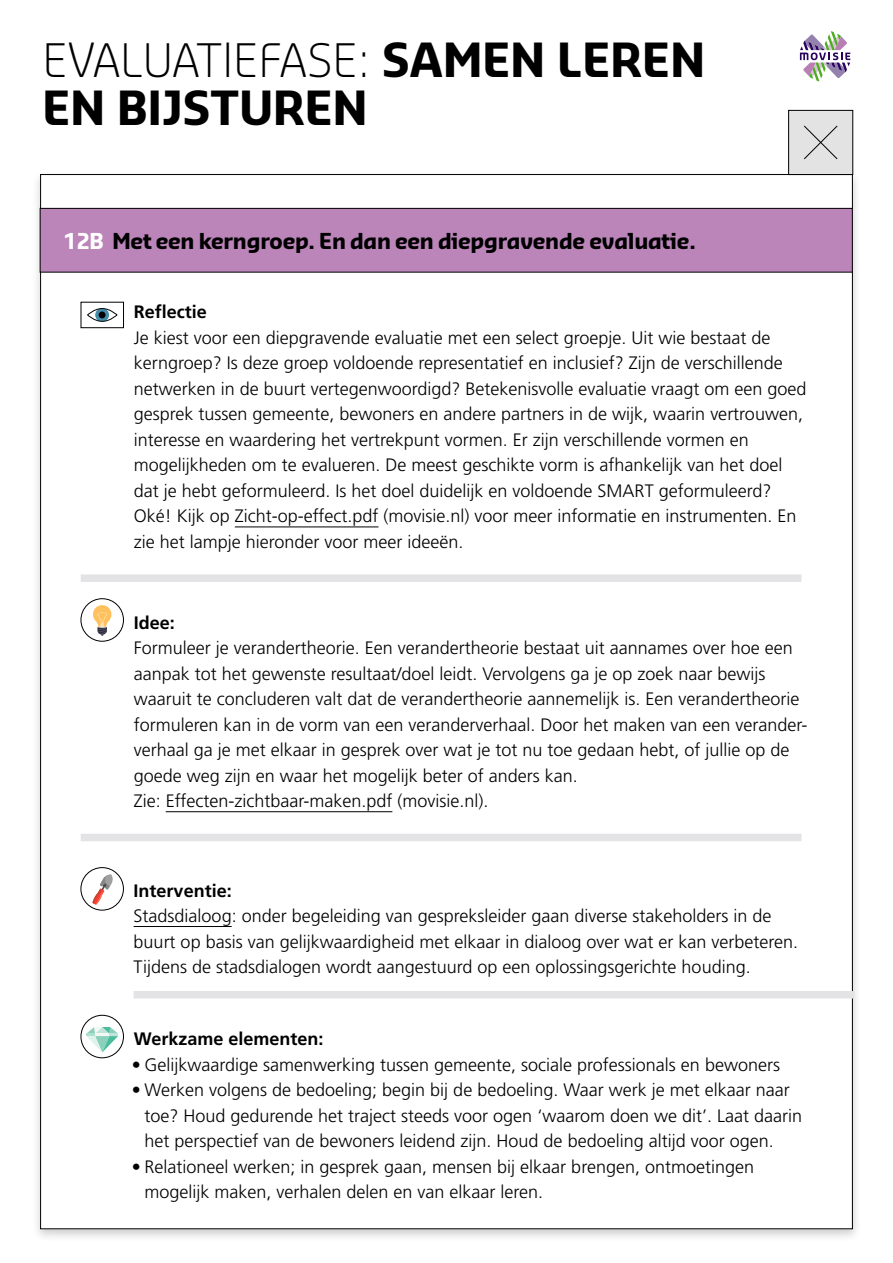
<style>
.page{position:relative;width:893px;height:1263px;background:#fff}
.page>*{position:absolute;margin:0;border:0;box-sizing:border-box;transform-origin:0 0}
.titel{font:700 45px/48px "Sansa Pro";color:#000}
.handgeschreven{font:700 21px "Sansa Pro";letter-spacing:-.01em;color:#000}
.brood_overlay{font:300 18px/25.5px "Frutiger";color:#000}
.lijn{font:300 18px/25.5px "Frutiger";color:#000}
.brood_overlay-2{font:700 18px "Frutiger";color:#000}
.s1{font-weight:300}
.s2{color:#fff}
.s3{font-weight:700}
</style>
<div class="page">
<svg style="left:800px;top:31px;width:50px;height:50px"></svg>
<div style="left:31px;top:169px;width:831px;height:1073px;background:#000;opacity:.2"></div>
<div style="left:41px;top:175px;width:811px;height:1054px;background:#fff"></div>
<hr style="left:235px;top:527px;width:143px;height:1px;background:#000">
<hr style="left:166px;top:811px;width:226px;height:1px;background:#000">
<hr style="left:134px;top:926px;width:98px;height:1px;background:#000">
<svg style="left:88px;top:309px;width:29px;height:12px"></svg>
<svg style="left:95px;top:309px;width:14px;height:12px"></svg>
<div style="left:99px;top:311px;width:7px;height:7px;background:#000;border-radius:50%"></div>
<div style="left:87px;top:308px;width:30px;height:14px;border:1px solid #000;border-radius:50%"></div>
<div style="left:81px;top:302px;width:43px;height:26px;border:1px solid #000"></div>
<div style="left:81px;top:574px;width:720px;height:8px;background:#e3e3e5"></div>
<svg style="left:93px;top:605px;width:19px;height:31px"></svg>
<div style="left:81px;top:598px;width:43px;height:43px;border:1px solid #000;border-radius:50%"></div>
<div style="left:81px;top:834px;width:720px;height:7px;background:#e3e3e5"></div>
<svg style="left:92px;top:874px;width:21px;height:31px"></svg>
<div style="left:81px;top:867px;width:43px;height:43px;border:1px solid #000;border-radius:50%"></div>
<div style="left:134px;top:991px;width:720px;height:7px;background:#e3e3e5"></div>
<svg style="left:86px;top:1027px;width:32px;height:25px"></svg>
<div style="left:81px;top:1015px;width:43px;height:43px;border:1px solid #000;border-radius:50%"></div>
<div style="left:40px;top:208px;width:812px;height:64px;background:#bb85ba"></div>
<div style="left:40px;top:208px;width:812px;height:64px;border:1px solid #000"></div>
<svg style="left:788px;top:110px;width:65px;height:65px;background:#d1d1d1"></svg>
<p class="titel" style="left:43px;top:36px;width:664px"><span class="s1">EVALUATIEFASE:</span> SAMEN LEREN<br>EN BIJSTUREN</p>
<p class="handgeschreven" style="left:64px;top:226px;width:634px"><span class="s2">12B</span> Met een kerngroep. En dan een diepgravende evaluatie.</p>
<p class="brood_overlay" style="left:134px;top:299px;width:674px"><span class="s3">Reflectie<br></span>Je kiest voor een diepgravende evaluatie met een select groepje. Uit wie bestaat de kerngroep? Is deze groep voldoende representatief en inclusief? Zijn de verschillende netwerken in de buurt vertegenwoordigd? Betekenisvolle evaluatie vraagt om een goed gesprek tussen gemeente, bewoners en andere partners in de wijk, waarin vertrouwen, interesse en waardering het vertrekpunt vormen. Er zijn verschillende vormen en mogelijkheden om te evalueren. De meest geschikte vorm is afhankelijk van het doel dat je hebt geformuleerd. Is het doel duidelijk en voldoende SMART geformuleerd?<br>Oké! Kijk op Zicht-op-effect.pdf (movisie.nl) voor meer informatie en instrumenten. En zie het lampje hieronder voor meer ideeën.</p>
<p class="brood_overlay" style="left:134px;top:610px;width:675px"><span class="s3">Idee:<br></span>Formuleer je verandertheorie. Een verandertheorie bestaat uit aannames over hoe een aanpak tot het gewenste resultaat/doel leidt. Vervolgens ga je op zoek naar bewijs waaruit te concluderen valt dat de verandertheorie aannemelijk is. Een verandertheorie formuleren kan in de vorm van een veranderverhaal. Door het maken van een verander&shy;verhaal ga je met elkaar in gesprek over wat je tot nu toe gedaan hebt, of jullie op de goede weg zijn en waar het mogelijk beter of anders kan.<br>Zie: Effecten-zichtbaar-maken.pdf (movisie.nl).</p>
<p class="lijn" style="left:134px;top:877px;width:666px"><span class="s3">Interventie:<br></span>Stadsdialoog: onder begeleiding van gespreksleider gaan diverse stakeholders in de buurt op basis van gelijkwaardigheid met elkaar in dialoog over wat er kan verbeteren.<br>Tijdens de stadsdialogen wordt aangestuurd op een oplossingsgerichte houding.</p>
<p class="brood_overlay-2" style="left:134px;top:1028px;width:191px">Werkzame elementen:</p>
<p class="brood_overlay" style="left:132px;top:1052px;width:650px">• Gelijkwaardige samenwerking tussen gemeente, sociale professionals en bewoners</p>
<p class="brood_overlay" style="left:145px;top:1077px;width:659px;text-indent:-13px">• Werken volgens de bedoeling; begin bij de bedoeling. Waar werk je met elkaar naar toe? Houd gedurende het traject steeds voor ogen ‘waarom doen we dit’. Laat daarin het perspectief van de bewoners leidend zijn. Houd de bedoeling altijd voor ogen.</p>
<p class="brood_overlay" style="left:145px;top:1154px;width:611px;text-indent:-13px">• Relationeel werken; in gesprek gaan, mensen bij elkaar brengen, ontmoetingen mogelijk maken, verhalen delen en van elkaar leren.</p>
</div>
